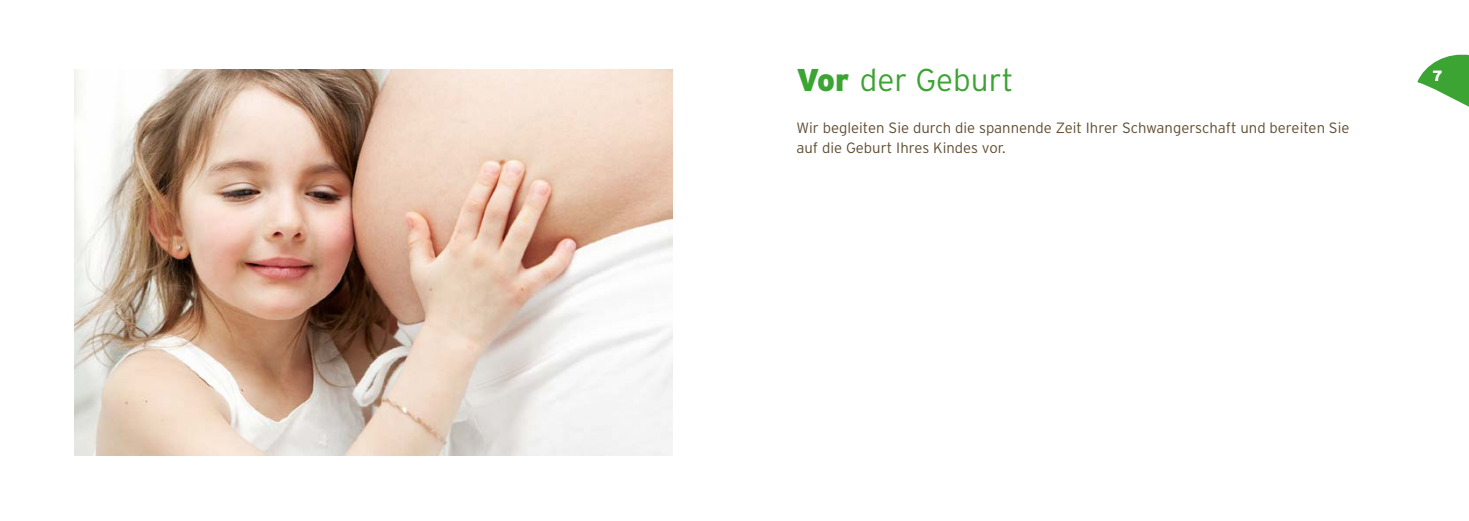
<style>
.page{position:relative;width:1469px;height:521px;background:#fff}
.page>*{position:absolute;margin:0;border:0;box-sizing:border-box;transform-origin:0 0}
.t1{font:300 31.5px "Interstate";color:#3ca432}
.t2{font:300 14.88px/20.1px "Interstate";color:#614d32}
.t3{font:900 14.88px "Interstate";color:#fff}
.s1{font-weight:900}
</style>
<div class="page">
<svg style="left:1417px;top:54px;width:51px;height:52px"></svg>
<img style="left:74px;top:70px;width:598px;height:385px">
<h1 class="t1" style="left:796px;top:61px;width:218px"><span class="s1">Vor</span> der Geburt</h1>
<p class="t3" style="left:1432px;top:67px;width:12px">7</p>
<p class="t2" style="left:796px;top:118px;width:554px">Wir begleiten Sie durch die spannende Zeit Ihrer Schwangerschaft und bereiten Sie auf die Geburt Ihres Kindes vor.</p>
</div>
